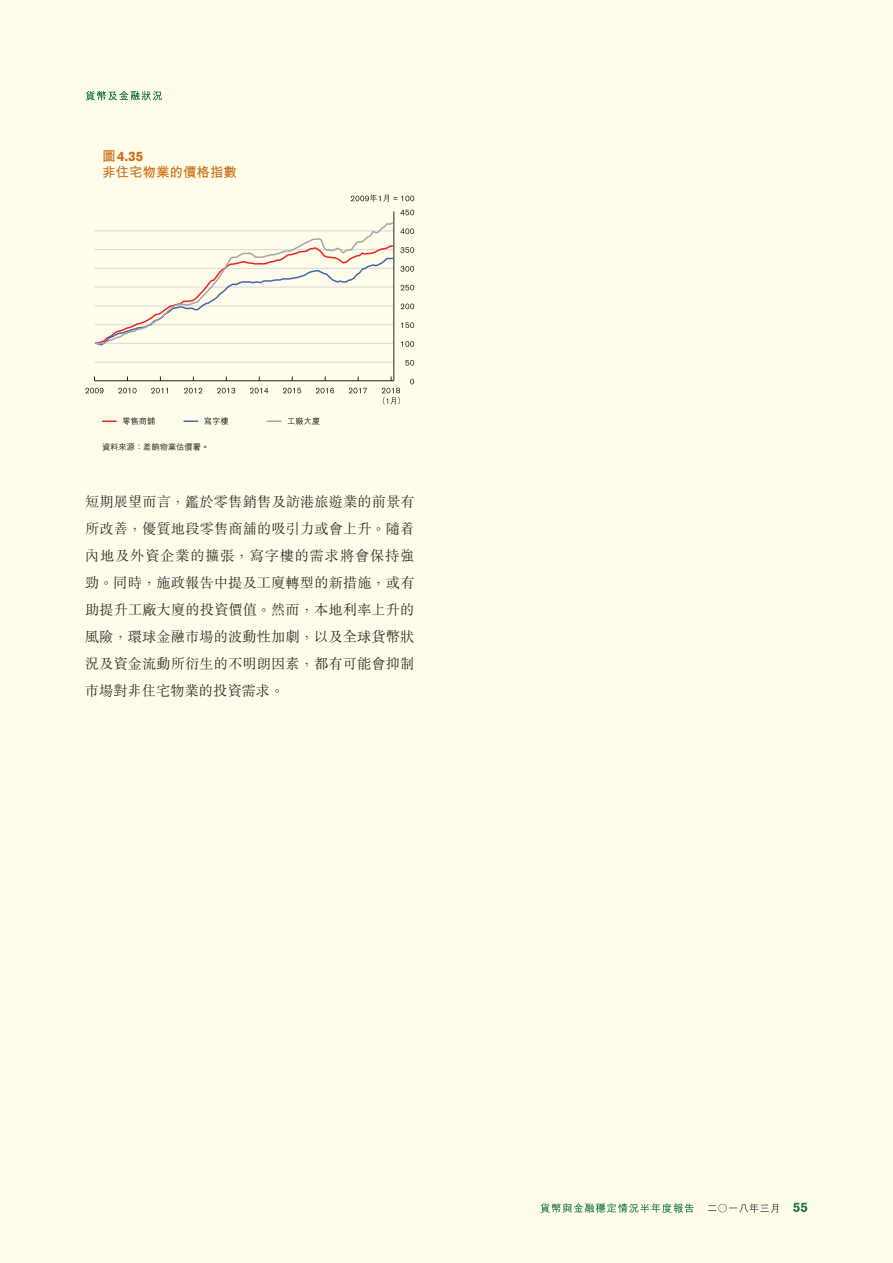
<style>
.page{position:relative;width:893px;height:1263px;background:#fffde9}
.page>*{position:absolute;margin:0;border:0;box-sizing:border-box;transform-origin:0 0}
.Text{font:300 14.25px/27px "M Sung HK";letter-spacing:.005em;color:#231f20;text-align:justify}
.Chart_Heading{font:700 13.5px/16.5px "M Hei HK";color:#ca6c17}
.Chart_Notes{font:500 8.25px "M Hei HK";color:#231f20}
.s1{font-family:"Akzidenz Grotesk BQ"}
</style>
<div class="page">
<svg style="left:793px;top:1203px;width:14px;height:9px"></svg>
<svg style="left:540px;top:1203px;width:154px;height:10px;background:#b5d2b5"></svg>
<svg style="left:708px;top:1203px;width:70px;height:10px"></svg>
<svg style="left:86px;top:91px;width:76px;height:9px"></svg>
<hr style="left:95px;top:362px;width:299px;height:1px;background:#dcdddf">
<svg style="left:410px;top:379px;width:4px;height:5px"></svg>
<svg style="left:405px;top:360px;width:9px;height:6px"></svg>
<svg style="left:401px;top:341px;width:13px;height:6px"></svg>
<svg style="left:401px;top:322px;width:13px;height:6px"></svg>
<svg style="left:401px;top:304px;width:13px;height:5px"></svg>
<svg style="left:401px;top:285px;width:13px;height:5px"></svg>
<svg style="left:400px;top:266px;width:14px;height:6px"></svg>
<svg style="left:400px;top:247px;width:14px;height:6px"></svg>
<svg style="left:400px;top:228px;width:14px;height:6px"></svg>
<svg style="left:400px;top:210px;width:14px;height:5px"></svg>
<svg style="left:85px;top:388px;width:19px;height:5px"></svg>
<svg style="left:118px;top:388px;width:19px;height:5px"></svg>
<svg style="left:151px;top:388px;width:17px;height:5px"></svg>
<svg style="left:184px;top:388px;width:18px;height:5px"></svg>
<svg style="left:217px;top:388px;width:18px;height:5px"></svg>
<svg style="left:250px;top:388px;width:18px;height:5px"></svg>
<svg style="left:283px;top:388px;width:18px;height:5px"></svg>
<svg style="left:316px;top:388px;width:18px;height:5px"></svg>
<svg style="left:349px;top:388px;width:18px;height:5px"></svg>
<hr style="left:394px;top:211px;width:1px;height:170px;background:#231f20">
<hr style="left:94px;top:380px;width:300px;height:1px;background:#231f20">
<svg style="left:94px;top:221px;width:300px;height:125px;background:#f8f4e3"></svg>
<svg style="left:351px;top:194px;width:63px;height:8px"></svg>
<svg style="left:382px;top:388px;width:18px;height:16px"></svg>
<svg style="left:103px;top:420px;width:13px;height:2px"></svg>
<svg style="left:123px;top:417px;width:32px;height:8px"></svg>
<svg style="left:184px;top:420px;width:14px;height:2px"></svg>
<svg style="left:204px;top:417px;width:24px;height:8px"></svg>
<svg style="left:267px;top:420px;width:14px;height:2px"></svg>
<svg style="left:288px;top:417px;width:32px;height:8px"></svg>
<p class="Chart_Heading" style="left:102px;top:147px;width:136px">圖<span class="s1">4.35<br></span>非住宅物業的價格指數</p>
<p class="Chart_Notes" style="left:102px;top:441px;width:109px">資料來源：差餉物業估價署。</p>
<p class="Text" style="left:85px;top:487px;width:331px">短期展望而言，鑑於零售銷售及訪港旅遊業的前景有所改善，優質地段零售商舖的吸引力或會上升。隨着內地及外資企業的擴張，寫字樓的需求將會保持強勁。同時，施政報告中提及工廈轉型的新措施，或有助提升工廠大廈的投資價值。然而，本地利率上升的風險，環球金融市場的波動性加劇，以及全球貨幣狀況及資金流動所衍生的不明朗因素，都有可能會抑制市場對非住宅物業的投資需求。</p>
</div>
